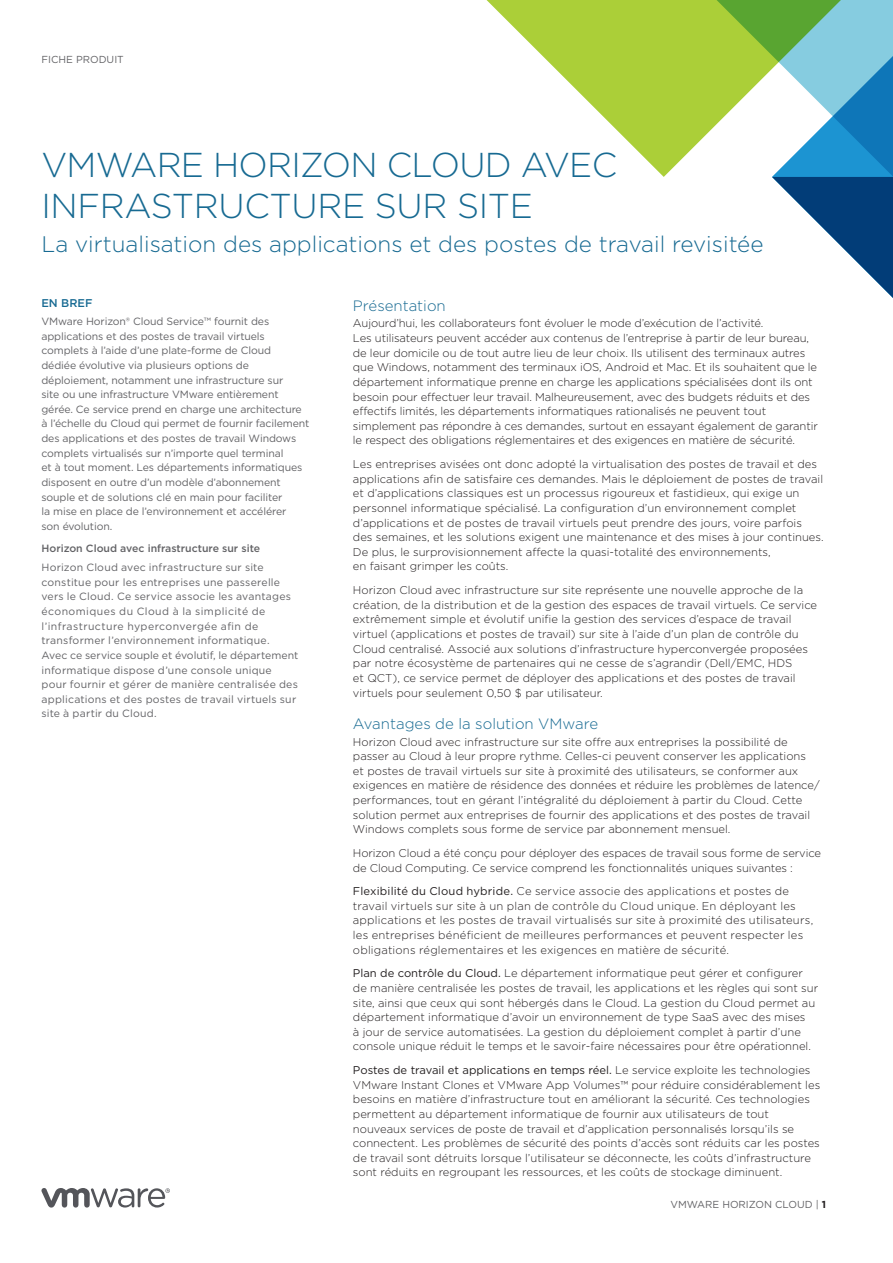
<style>
.page{position:relative;width:893px;height:1263px;background:#fff}
.page>*{position:absolute;margin:0;border:0;box-sizing:border-box;transform-origin:0 0}
._1a__MAIN_TITLE{font:300 34.5px/40.5px "Gotham";letter-spacing:-.02em;color:#176a92}
._1b__MAIN_SUB_TITLE{font:300 22.5px "Gotham";color:#176a92}
._4a__SUBHEAD-1{font:300 15px "Gotham";color:#176a92}
._3a__BODY_TEXT{font:300 11.25px/14.7px "Gotham";color:#231f20}
._5a__SIDEBAR-HEAD{font:500 11.25px "Gotham";color:#176a92}
._5b__SIDEBAR-BODY-LA{font:10.5px/14.7px "Gotham";letter-spacing:-.01em;color:#636366}
._5b__SIDEBAR-BODY-LA-2{font:10.5px/14.7px "Gotham";letter-spacing:.02em;color:#636366}
._5b__SIDEBAR-BODY{font:500 10.5px "Gotham";color:#636366}
.FOLIO-BOTTOM-GRAY{font:10.2px "Gotham";color:#636366}
.FOLIO-TOP-GRAY{font:10.2px "Gotham";color:#636366}
.s1{font-weight:400}
.s2{font-weight:700;color:#231f20}
</style>
<div class="page">
<svg style="left:41px;top:1188px;width:129px;height:19px"></svg>
<svg style="left:486px;top:0;width:218px;height:177px;fill:#abcf38"></svg>
<svg style="left:704px;top:0;width:189px;height:298px"></svg>
<p class="FOLIO-TOP-GRAY" style="left:41px;top:53px;width:84px">FICHE PRODUIT</p>
<p class="_1a__MAIN_TITLE" style="left:41px;top:144px;width:577px">VMWARE HORIZON CLOUD AVEC<br>INFRASTRUCTURE SUR SITE</p>
<p class="_1b__MAIN_SUB_TITLE" style="left:41px;top:229px;width:724px">La virtualisation des applications et des postes de travail revisitée</p>
<p class="_5a__SIDEBAR-HEAD" style="left:41px;top:296px;width:52px">EN BREF</p>
<p class="_5b__SIDEBAR-BODY-LA" style="left:41px;top:314px;width:269px">VMware Horizon® Cloud Service™ fournit des applications et des postes de travail virtuels complets à l’aide d’une plate-forme de Cloud<br>dédiée évolutive via plusieurs options de déploiement, notamment une infrastructure sur<br>site ou une infrastructure VMware entièrement gérée. Ce service prend en charge une architecture à l’échelle du Cloud qui permet de fournir facilement des applications et des postes de travail Windows complets virtualisés sur n’importe quel terminal<br>et à tout moment. Les départements informatiques disposent en outre d’un modèle d’abonnement souple et de solutions clé en main pour faciliter<br>la mise en place de l’environnement et accélérer<br>son évolution.</p>
<p class="_5b__SIDEBAR-BODY" style="left:41px;top:541px;width:220px">Horizon Cloud avec infrastructure sur site</p>
<p class="_5b__SIDEBAR-BODY-LA-2" style="left:41px;top:560px;width:258px">Horizon Cloud avec infrastructure sur site constitue pour les entreprises une passerelle vers le Cloud. Ce service associe les avantages économiques du Cloud à la simplicité de l’infrastructure hyperconvergée afin de transformer l’environnement informatique.<br>Avec ce service souple et évolutif, le département informatique dispose d’une console unique pour fournir et gérer de manière centralisée des applications et des postes de travail virtuels sur site à partir du Cloud.</p>
<p class="_4a__SUBHEAD-1" style="left:353px;top:296px;width:94px">Présentation</p>
<p class="_3a__BODY_TEXT" style="left:353px;top:316px;width:466px">Aujourd’hui, les collaborateurs font évoluer le mode d’exécution de l’activité.<br>Les utilisateurs peuvent accéder aux contenus de l’entreprise à partir de leur bureau, de leur domicile ou de tout autre lieu de leur choix. Ils utilisent des terminaux autres que Windows, notamment des terminaux iOS, Android et Mac. Et ils souhaitent que le département informatique prenne en charge les applications spécialisées dont ils ont besoin pour effectuer leur travail. Malheureusement, avec des budgets réduits et des effectifs limités, les départements informatiques rationalisés ne peuvent tout simplement pas répondre à ces demandes, surtout en essayant également de garantir le respect des obligations réglementaires et des exigences en matière de sécurité.</p>
<p class="_3a__BODY_TEXT" style="left:353px;top:456px;width:472px">Les entreprises avisées ont donc adopté la virtualisation des postes de travail et des applications afin de satisfaire ces demandes. Mais le déploiement de postes de travail et d’applications classiques est un processus rigoureux et fastidieux, qui exige un personnel informatique spécialisé. La configuration d’un environnement complet d’applications et de postes de travail virtuels peut prendre des jours, voire parfois des semaines, et les solutions exigent une maintenance et des mises à jour continues.<br>De plus, le surprovisionnement affecte la quasi-totalité des environnements,<br>en faisant grimper les coûts.</p>
<p class="_3a__BODY_TEXT" style="left:353px;top:582px;width:466px">Horizon Cloud avec infrastructure sur site représente une nouvelle approche de la création, de la distribution et de la gestion des espaces de travail virtuels. Ce service extrêmement simple et évolutif unifie la gestion des services d’espace de travail virtuel (applications et postes de travail) sur site à l’aide d’un plan de contrôle du Cloud centralisé. Associé aux solutions d’infrastructure hyperconvergée proposées par notre écosystème de partenaires qui ne cesse de s’agrandir (Dell/EMC, HDS<br>et QCT), ce service permet de déployer des applications et des postes de travail virtuels pour seulement 0,50 $ par utilisateur.</p>
<p class="_4a__SUBHEAD-1" style="left:353px;top:714px;width:247px">Avantages de la solution VMware</p>
<p class="_3a__BODY_TEXT" style="left:353px;top:734px;width:468px">Horizon Cloud avec infrastructure sur site offre aux entreprises la possibilité de passer au Cloud à leur propre rythme. Celles-ci peuvent conserver les applications et postes de travail virtuels sur site à proximité des utilisateurs, se conformer aux exigences en matière de résidence des données et réduire les problèmes de latence/ performances, tout en gérant l’intégralité du déploiement à partir du Cloud. Cette solution permet aux entreprises de fournir des applications et des postes de travail Windows complets sous forme de service par abonnement mensuel.</p>
<p class="_3a__BODY_TEXT" style="left:353px;top:845px;width:470px">Horizon Cloud a été conçu pour déployer des espaces de travail sous forme de service de Cloud Computing. Ce service comprend les fonctionnalités uniques suivantes :</p>
<p class="_3a__BODY_TEXT" style="left:353px;top:883px;width:462px"><span class="s1">Flexibilité du Cloud hybride.</span> Ce service associe des applications et postes de travail virtuels sur site à un plan de contrôle du Cloud unique. En déployant les applications et les postes de travail virtualisés sur site à proximité des utilisateurs, les entreprises bénéficient de meilleures performances et peuvent respecter les obligations réglementaires et les exigences en matière de sécurité.</p>
<p class="_3a__BODY_TEXT" style="left:353px;top:966px;width:467px"><span class="s1">Plan de contrôle du Cloud.</span> Le département informatique peut gérer et configurer de manière centralisée les postes de travail, les applications et les règles qui sont sur site, ainsi que ceux qui sont hébergés dans le Cloud. La gestion du Cloud permet au département informatique d’avoir un environnement de type SaaS avec des mises<br>à jour de service automatisées. La gestion du déploiement complet à partir d’une console unique réduit le temps et le savoir-faire nécessaires pour être opérationnel.</p>
<p class="_3a__BODY_TEXT" style="left:353px;top:1062px;width:469px"><span class="s1">Postes de travail et applications en temps réel.</span> Le service exploite les technologies VMware Instant Clones et VMware App Volumes™ pour réduire considérablement les besoins en matière d’infrastructure tout en améliorant la sécurité. Ces technologies permettent au département informatique de fournir aux utilisateurs de tout nouveaux services de poste de travail et d’application personnalisés lorsqu’ils se connectent. Les problèmes de sécurité des points d’accès sont réduits car les postes de travail sont détruits lorsque l’utilisateur se déconnecte, les coûts d’infrastructure sont réduits en regroupant les ressources, et les coûts de stockage diminuent.</p>
<p class="FOLIO-BOTTOM-GRAY" style="left:670px;top:1197px;width:157px">VMWARE HORIZON CLOUD | <span class="s2">1</span></p>
</div>
